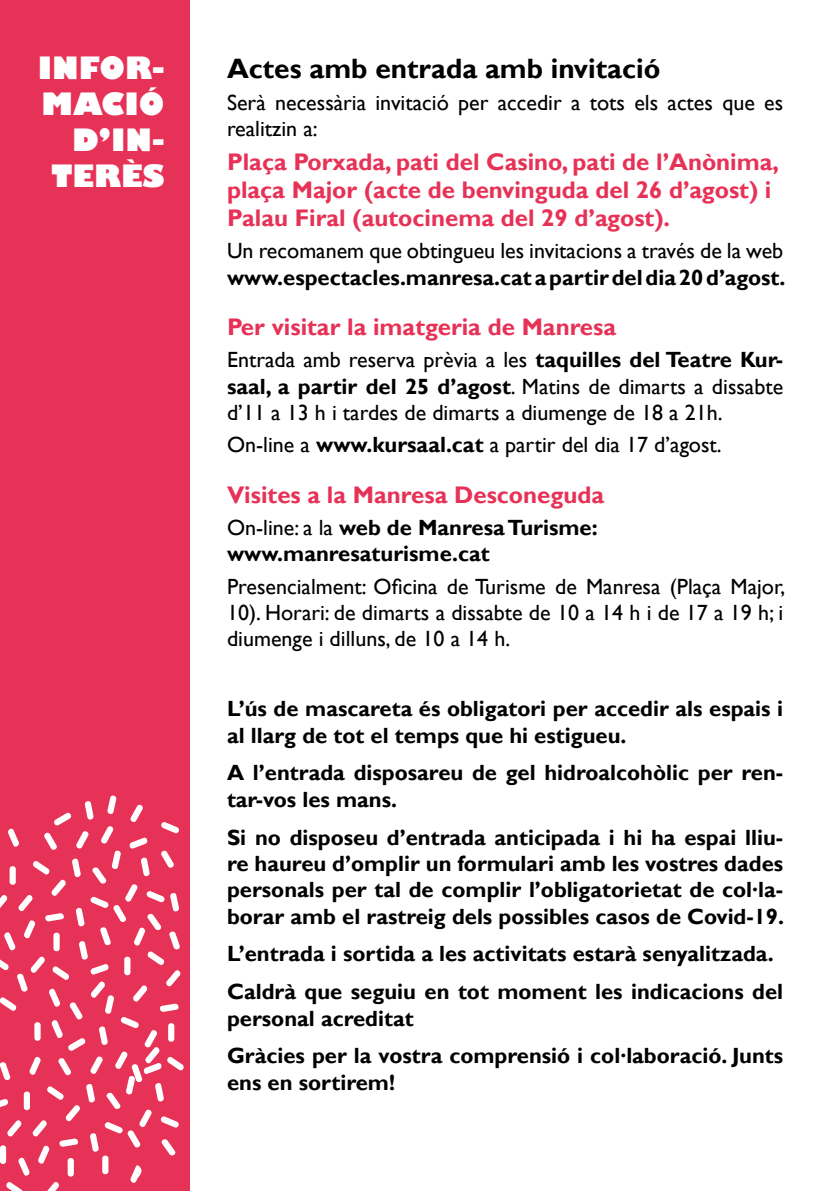
<style>
.page{position:relative;width:840px;height:1191px;background:#fff}
.page>*{position:absolute;margin:0;border:0;box-sizing:border-box;transform-origin:0 0}
.t1{font:800 30px/36px "Gill Sans";color:#fff;text-align:right}
.t2{font:700 28px "Gill Sans";color:#000}
.t3{font:700 24px/28px "Gill Sans";color:#e73257}
.t4{font:700 22px/26.4px "Gill Sans";color:#000}
.t5{font:22px/26.4px "Gill Sans";color:#000;text-align:justify}
.s1{font-weight:700}
.s2{font-weight:400}
</style>
<div class="page">
<div style="left:0;top:0;width:189px;height:1191px;background:#e73257"></div>
<svg style="left:0;top:795px;width:184px;height:396px"></svg>
<h1 class="t1" style="left:38px;top:52px;width:128px">INFOR-<br>MACIÓ<br>D’IN-<br>TERÈS</h1>
<p class="t2" style="left:227px;top:52px;width:434px">Actes amb entrada amb invitació</p>
<p class="t5" style="left:227px;top:90px;width:557px">Serà necessària invitació per accedir a tots els actes que es realitzin a:</p>
<p class="t3" style="left:227px;top:149px;width:553px">Plaça Porxada, pati del Casino, pati de l’Anònima, plaça Major (acte de benvinguda del 26 d’agost) i<br>Palau Firal (autocinema del 29 d’agost).</p>
<p class="t5" style="left:227px;top:238px;width:557px">Un recomanem que obtingueu les invitacions a través de la web</p>
<p class="t4" style="left:227px;top:264px;width:559px">www.espectacles.manresa.cat a partir del dia 20 d’agost.</p>
<p class="t3" style="left:227px;top:314px;width:390px">Per visitar la imatgeria de Manresa</p>
<p class="t5" style="left:227px;top:347px;width:557px">Entrada amb reserva prèvia a les <span class="s1">taquilles del Teatre Kur&shy;saal, a partir del 25 d’agost</span>. Matins de dimarts a dissabte d’11 a 13 h i tardes de dimarts a diumenge de 18 a 21h.</p>
<p class="t5" style="left:227px;top:432px;width:496px">On-line a <span class="s1">www.kursaal.cat</span> a partir del dia 17 d’agost.</p>
<p class="t3" style="left:227px;top:481px;width:378px">Visites a la Manresa Desconeguda</p>
<p class="t4" style="left:227px;top:515px;width:372px"><span class="s2">On-line: a la</span> web de Manresa Turisme: www.manresaturisme.cat</p>
<p class="t5" style="left:227px;top:573px;width:559px">Presencialment: Oficina de Turisme de Manresa (Plaça Major, 10). Horari: de dimarts a dissabte de 10 a 14 h i de 17 a 19 h; i diumenge i dilluns, de 10 a 14 h.</p>
<p class="t4" style="left:227px;top:696px;width:557px">L’ús de mascareta és obligatori per accedir als espais i al llarg de tot el temps que hi estigueu.</p>
<p class="t4" style="left:227px;top:760px;width:557px">A l’entrada disposareu de gel hidroalcohòlic per ren&shy;tar-vos les mans.</p>
<p class="t4" style="left:227px;top:824px;width:558px;text-align:justify">Si no disposeu d’entrada anticipada i hi ha espai lliu&shy;re haureu d’omplir un formulari amb les vostres dades personals per tal de complir l’obligatorietat de col.la&shy;borar amb el rastreig dels possibles casos de Covid-19.</p>
<p class="t4" style="left:227px;top:935px;width:557px;line-height:37.8px">L’entrada i sortida a les activitats estarà senyalitzada.<br>Caldrà que seguiu en tot moment les indicacions del</p>
<p class="t4" style="left:227px;top:1000px;width:557px;line-height:37.8px">personal acreditat<br>Gràcies per la vostra comprensió i col.laboració. Junts</p>
<p class="t4" style="left:227px;top:1069px;width:169px">ens en sortirem!</p>
</div>
